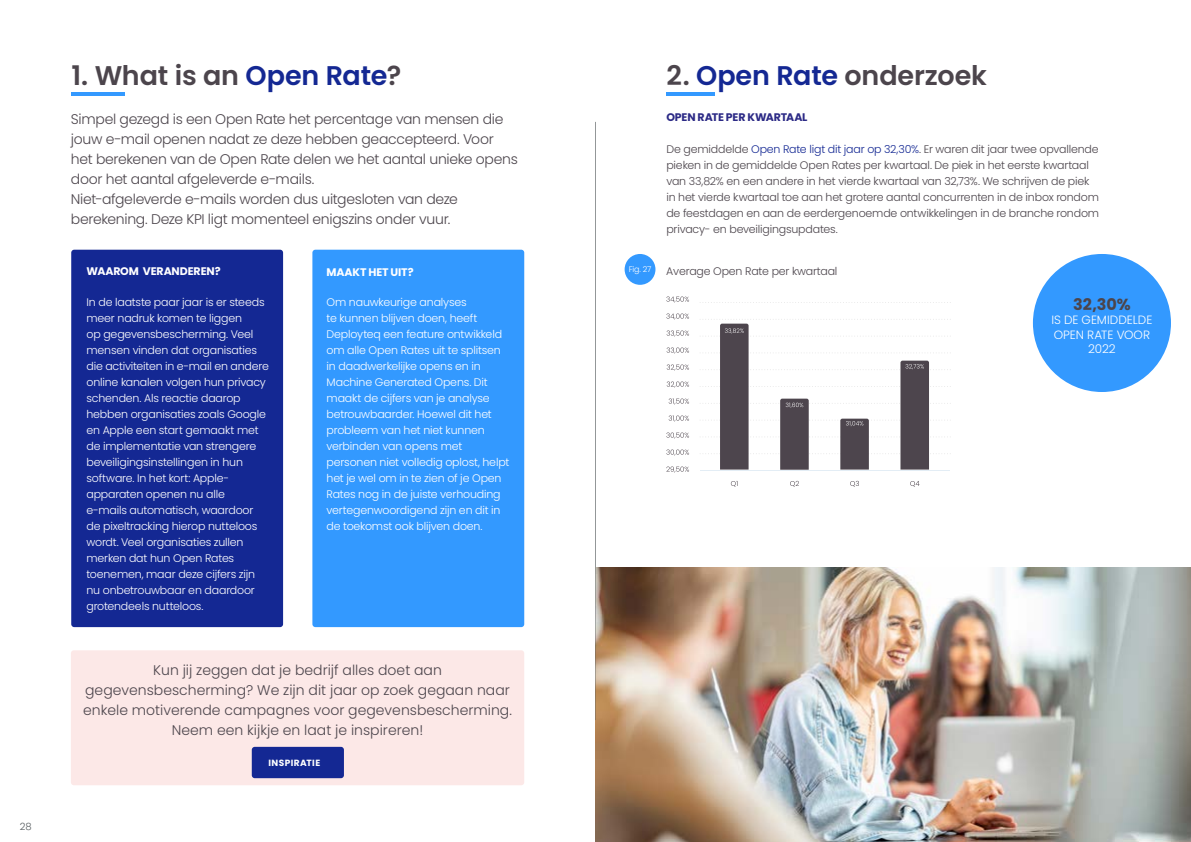
<style>
.page{position:relative;width:1191px;height:842px;background:#fff}
.page>*{position:absolute;margin:0;border:0;box-sizing:border-box;transform-origin:0 0}
.t1{font:600 27px "Poppins";letter-spacing:-.005em;color:#4c454c}
.t2{font:700 16px "Poppins";color:#4c454c}
.t3{font:300 14px/20px "Poppins";letter-spacing:-.02em;color:#4c454c}
.t4{font:300 14px/20px "Poppins";color:#4c454c;text-align:center}
.t5{font:300 12px/14.4px "Poppins";color:#fff;text-align:center}
.t6{font:300 11px/16px "Poppins";letter-spacing:-.015em;color:#fff}
.t7{font:300 11px/16px "Poppins";letter-spacing:-.015em;color:#4c454c}
.t8{font:700 11px "Poppins";letter-spacing:-.01em;color:#fff}
.t9{font:300 11px "Poppins";letter-spacing:-.02em;color:#4d464d}
.t10{font:700 11px "Poppins";letter-spacing:-.02em;color:#2c2a86}
.t11{font:300 10px "Poppins";color:#565c5f}
.t12{font:700 9px "Poppins";letter-spacing:.05em;color:#fff}
.t13{font:300 8px "Poppins";color:#fff}
.s1{color:#142893}
</style>
<div class="page">
<hr style="left:666px;top:92px;width:48px;height:3px;background:#39f">
<hr style="left:71px;top:92px;width:54px;height:3px;background:#39f">
<img style="left:595px;top:567px;width:596px;height:275px">
<hr style="left:595px;top:122px;width:1px;height:598px;background:#565c5f">
<div style="left:71px;top:650px;width:453px;height:135px;background:#fce8e7;border-radius:3px"></div>
<div style="left:252px;top:747px;width:92px;height:31px;background:#142893;border-radius:3px"></div>
<div style="left:312px;top:250px;width:212px;height:377px;background:#39f;border-radius:3px"></div>
<div style="left:71px;top:250px;width:212px;height:377px;background:#142893;border-radius:3px"></div>
<div style="left:624px;top:254px;width:31px;height:31px;background:#39f;border-radius:50%"></div>
<div style="left:1033px;top:254px;width:138px;height:138px;background:#39f;border-radius:50%"></div>
<svg style="left:666px;top:296px;width:23px;height:7px"></svg>
<svg style="left:666px;top:313px;width:23px;height:7px"></svg>
<svg style="left:666px;top:330px;width:23px;height:7px"></svg>
<svg style="left:666px;top:347px;width:23px;height:7px"></svg>
<svg style="left:666px;top:364px;width:23px;height:7px"></svg>
<svg style="left:666px;top:381px;width:23px;height:7px"></svg>
<svg style="left:668px;top:398px;width:21px;height:7px"></svg>
<svg style="left:668px;top:415px;width:21px;height:7px"></svg>
<svg style="left:666px;top:432px;width:23px;height:7px"></svg>
<svg style="left:666px;top:449px;width:23px;height:7px"></svg>
<svg style="left:666px;top:466px;width:23px;height:7px"></svg>
<svg style="left:700px;top:302px;width:248px;height:1px"></svg>
<hr style="left:700px;top:470px;width:250px;height:1px;background:#e3edf5">
<svg style="left:790px;top:481px;width:9px;height:6px"></svg>
<svg style="left:850px;top:481px;width:9px;height:6px"></svg>
<svg style="left:910px;top:481px;width:9px;height:6px"></svg>
<svg style="left:731px;top:481px;width:6px;height:6px"></svg>
<svg style="left:700px;top:319px;width:248px;height:151px"></svg>
<p class="t11" style="left:20px;top:821px;width:13px">28</p>
<h1 class="t1" style="left:71px;top:60px;width:331px">1. What is an <span class="s1">Open Rate</span>?</h1>
<h1 class="t1" style="left:666px;top:60px;width:322px">2. <span class="s1">Open Rate</span> onderzoek</h1>
<p class="t3" style="left:71px;top:109px;width:448px">Simpel gezegd is een Open Rate het percentage van mensen die jouw e-mail openen nadat ze deze hebben geaccepteerd. Voor het berekenen van de Open Rate delen we het aantal unieke opens door het aantal afgeleverde e-mails.<br>Niet-afgeleverde e-mails worden dus uitgesloten van deze berekening. Deze KPI ligt momenteel enigszins onder vuur.</p>
<p class="t10" style="left:666px;top:110px;width:143px">OPEN RATE PER KWARTAAL</p>
<p class="t7" style="left:666px;top:141px;width:434px">De gemiddelde <span class="s1">Open Rate ligt dit jaar op 32,30%</span>. Er waren dit jaar twee opvallende pieken in de gemiddelde Open Rates per kwartaal. De piek in het eerste kwartaal van 33,82% en een andere in het vierde kwartaal van 32,73%. We schrijven de piek in het vierde kwartaal toe aan het grotere aantal concurrenten in de inbox rondom de feestdagen en aan de eerdergenoemde ontwikkelingen in de branche rondom privacy- en beveiligingsupdates.</p>
<p class="t8" style="left:86px;top:265px;width:136px">WAAROM VERANDEREN?</p>
<p class="t6" style="left:86px;top:294px;width:184px">In de laatste paar jaar is er steeds meer nadruk komen te liggen<br>op gegevensbescherming. Veel mensen vinden dat organisaties die activiteiten in e-mail en andere online kanalen volgen hun privacy schenden. Als reactie daarop hebben organisaties zoals Google en Apple een start gemaakt met de implementatie van strengere beveiligingsinstellingen in hun software. In het kort: Apple&shy;apparaten openen nu alle<br>e-mails automatisch, waardoor de pixeltracking hierop nutteloos wordt. Veel organisaties zullen merken dat hun Open Rates toenemen, maar deze cijfers zijn nu onbetrouwbaar en daardoor grotendeels nutteloos.</p>
<p class="t8" style="left:326px;top:265px;width:88px">MAAKT HET UIT?</p>
<p class="t6" style="left:326px;top:294px;width:184px">Om nauwkeurige analyses<br>te kunnen blijven doen, heeft<br>Deployteq een feature ontwikkeld om alle Open Rates uit te splitsen in daadwerkelijke opens en in<br>Machine Generated Opens. Dit maakt de cijfers van je analyse betrouwbaarder. Hoewel dit het probleem van het niet kunnen verbinden van opens met personen niet volledig oplost, helpt het je wel om in te zien of je Open<br>Rates nog in de juiste verhouding vertegenwoordigend zijn en dit in de toekomst ook blijven doen.</p>
<p class="t4" style="left:83px;top:660px;width:430px">Kun jij zeggen dat je bedrijf alles doet aan gegevensbescherming? We zijn dit jaar op zoek gegaan naar enkele motiverende campagnes voor gegevensbescherming.<br>Neem een kijkje en laat je inspireren!</p>
<p class="t12" style="left:268px;top:758px;width:53px">INSPIRATIE</p>
<p class="t13" style="left:629px;top:265px;width:24px">Fig. 27</p>
<p class="t9" style="left:666px;top:265px;width:173px">Average Open Rate per kwartaal</p>
<h2 class="t2" style="left:1073px;top:295px;width:59px">32,30%</h2>
<p class="t5" style="left:1051px;top:313px;width:102px">IS DE GEMIDDELDE<br>OPEN RATE VOOR<br>2022</p>
</div>
